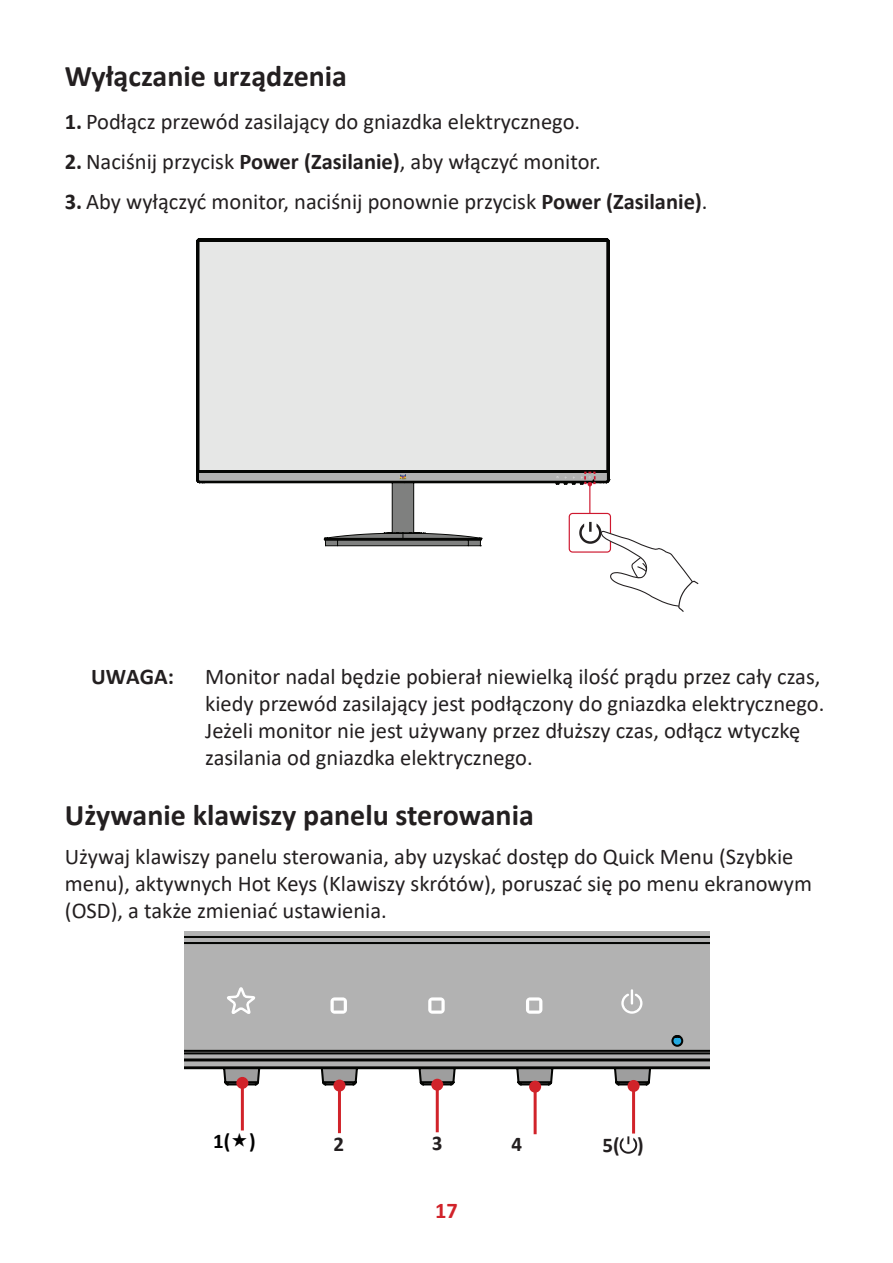
<style>
.page{position:relative;width:893px;height:1263px;background:#fff}
.page>*{position:absolute;margin:0;border:0;box-sizing:border-box;transform-origin:0 0}
.t1{font:700 30px "Calibri";color:#231f20}
.t2{font:22.5px/27px "Calibri";color:#231f20}
.t3{font:700 22.5px "Calibri";color:#231f20}
.t4{font:700 22.5px "Calibri";color:#d1232a}
.t5{font:700 21px "Calibri";color:#231f20}
.t6{font:700 21px "Calibri";color:#000}
.s1{font-weight:700}
</style>
<div class="page">
<svg style="left:197px;top:239px;width:412px;height:307px;background:#e0e1e0"></svg>
<svg style="left:324px;top:474px;width:158px;height:72px"></svg>
<div style="left:569px;top:513px;width:41px;height:39px;background:#fff;border-radius:3px"></div>
<div style="left:569px;top:513px;width:42px;height:40px;border:1px solid #ce182f;border-radius:3px"></div>
<svg style="left:579px;top:522px;width:119px;height:90px"></svg>
<hr style="left:589px;top:484px;width:1px;height:30px;background:#ce182f">
<svg style="left:556px;top:471px;width:40px;height:15px"></svg>
<hr style="left:185px;top:931px;width:524px;height:4px;background:#b2b2b2">
<svg style="left:185px;top:935px;width:524px;height:151px;background:#a4a5a4"></svg>
<svg style="left:621px;top:989px;width:21px;height:25px"></svg>
<svg style="left:330px;top:997px;width:17px;height:17px"></svg>
<svg style="left:526px;top:997px;width:16px;height:17px"></svg>
<svg style="left:428px;top:997px;width:17px;height:17px"></svg>
<svg style="left:227px;top:987px;width:28px;height:27px"></svg>
<hr style="left:241px;top:1083px;width:3px;height:47px;background:#d1232a">
<div style="left:236px;top:1077px;width:12px;height:12px;background:#d1232a;border-radius:50%"></div>
<hr style="left:338px;top:1085px;width:3px;height:48px;background:#d1232a">
<div style="left:333px;top:1079px;width:12px;height:12px;background:#d1232a;border-radius:50%"></div>
<hr style="left:436px;top:1085px;width:3px;height:47px;background:#d1232a">
<div style="left:431px;top:1079px;width:12px;height:12px;background:#d1232a;border-radius:50%"></div>
<hr style="left:632px;top:1086px;width:3px;height:47px;background:#d1232a">
<div style="left:628px;top:1080px;width:12px;height:12px;background:#d1232a;border-radius:50%"></div>
<svg style="left:620px;top:1136px;width:17px;height:18px"></svg>
<hr style="left:534px;top:1087px;width:3px;height:47px;background:#d1232a">
<div style="left:529px;top:1081px;width:12px;height:12px;background:#d1232a;border-radius:50%"></div>
<h1 class="t1" style="left:65px;top:55px;width:284px">Wyłączanie urządzenia</h1>
<p class="t2" style="left:65px;top:108px;width:517px"><span class="s1">1.</span> Podłącz przewód zasilający do gniazdka elektrycznego.</p>
<p class="t2" style="left:65px;top:147px;width:537px"><span class="s1">2.</span> Naciśnij przycisk <span class="s1">Power (Zasilanie)</span>, aby włączyć monitor.</p>
<p class="t2" style="left:65px;top:187px;width:644px"><span class="s1">3.</span> Aby wyłączyć monitor, naciśnij ponownie przycisk <span class="s1">Power (Zasilanie)</span>.</p>
<p class="t3" style="left:91px;top:661px;width:84px">UWAGA:</p>
<p class="t2" style="left:205px;top:663px;width:621px">Monitor nadal będzie pobierał niewielką ilość prądu przez cały czas, kiedy przewód zasilający jest podłączony do gniazdka elektrycznego.<br>Jeżeli monitor nie jest używany przez dłuższy czas, odłącz wtyczkę zasilania od gniazdka elektrycznego.</p>
<h1 class="t1" style="left:65px;top:794px;width:471px">Używanie klawiszy panelu sterowania</h1>
<p class="t2" style="left:65px;top:842px;width:749px">Używaj klawiszy panelu sterowania, aby uzyskać dostęp do Quick Menu (Szybkie menu), aktywnych Hot Keys (Klawiszy skrótów), poruszać się po menu ekranowym (OSD), a także zmieniać ustawienia.</p>
<p class="t6" style="left:213px;top:1126px;width:44px">1( )</p>
<p class="t5" style="left:333px;top:1129px;width:12px">2</p>
<p class="t5" style="left:432px;top:1128px;width:12px">3</p>
<p class="t5" style="left:511px;top:1129px;width:12px">4</p>
<p class="t5" style="left:602px;top:1130px;width:43px">5( )</p>
<p class="t4" style="left:435px;top:1194px;width:24px">17</p>
</div>
